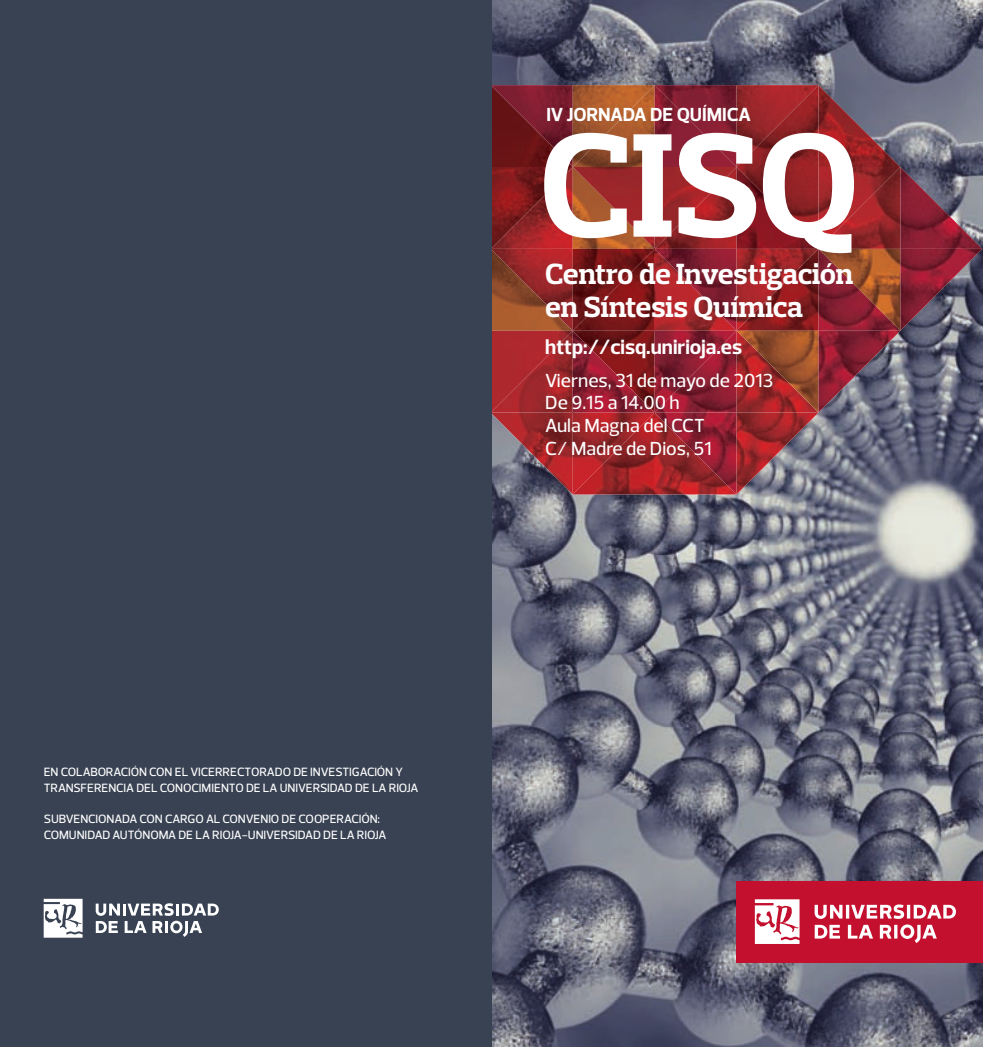
<style>
.page{position:relative;width:983px;height:1047px;background:#fff}
.page>*{position:absolute;margin:0;border:0;box-sizing:border-box;transform-origin:0 0}
.t1{font:700 150.5px "Prelo Slab";color:#fff}
.t2{font:700 29.75px/33.2px "Prelo Slab";letter-spacing:-.01em;color:#fff}
.t3{font:700 21px "Prelo";color:#fff}
.t4{font:500 19.25px/22.8px "Prelo";color:#fff}
.t5{font:700 19.25px "Prelo";letter-spacing:-.01em;color:#fff}
.t6{font:500 12.25px/15.8px "Prelo";letter-spacing:-.01em;color:#fff}
</style>
<div class="page">
<img style="left:491px;top:0;width:491px;height:1047px">
<img style="left:491px;top:85px;width:409px;height:82px">
<img style="left:491px;top:167px;width:491px;height:82px">
<img style="left:491px;top:249px;width:81px;height:82px">
<img style="left:572px;top:249px;width:164px;height:82px">
<img style="left:654px;top:249px;width:1px;height:82px">
<img style="left:736px;top:249px;width:246px;height:82px">
<img style="left:491px;top:331px;width:409px;height:82px">
<img style="left:491px;top:413px;width:81px;height:81px">
<img style="left:572px;top:413px;width:246px;height:81px">
<div style="left:736px;top:880px;width:246px;height:82px;background:#c3102e"></div>
<svg style="left:754px;top:899px;width:201px;height:45px"></svg>
<div style="left:0;top:0;width:491px;height:1047px;background:#384252"></div>
<svg style="left:44px;top:899px;width:39px;height:38px"></svg>
<svg style="left:96px;top:903px;width:123px;height:34px"></svg>
<p class="t6" style="left:44px;top:764px;width:376px">EN COLABORACIÓN CON EL VICERRECTORADO DE INVESTIGACIÓN Y<br>TRANSFERENCIA DEL CONOCIMIENTO DE LA UNIVERSIDAD DE LA RIOJA</p>
<p class="t6" style="left:44px;top:811px;width:344px">SUBVENCIONADA CON CARGO AL CONVENIO DE COOPERACIÓN:<br>COMUNIDAD AUTÓNOMA DE LA RIOJA-UNIVERSIDAD DE LA RIOJA</p>
<h3 class="t5" style="left:546px;top:103px;width:206px">IV JORNADA DE QUÍMICA</h3>
<h1 class="t1" style="left:539px;top:94px;width:321px">CISQ</h1>
<h2 class="t2" style="left:545px;top:257px;width:309px">Centro de Investigación en Síntesis Química</h2>
<h3 class="t3" style="left:545px;top:334px;width:198px">http://cisq.unirioja.es</h3>
<h3 class="t4" style="left:545px;top:369px;width:230px">Viernes, 31 de mayo de 2013<br>De 9.15 a 14.00 h<br>Aula Magna del CCT<br>C/ Madre de Dios, 51</h3>
</div>
